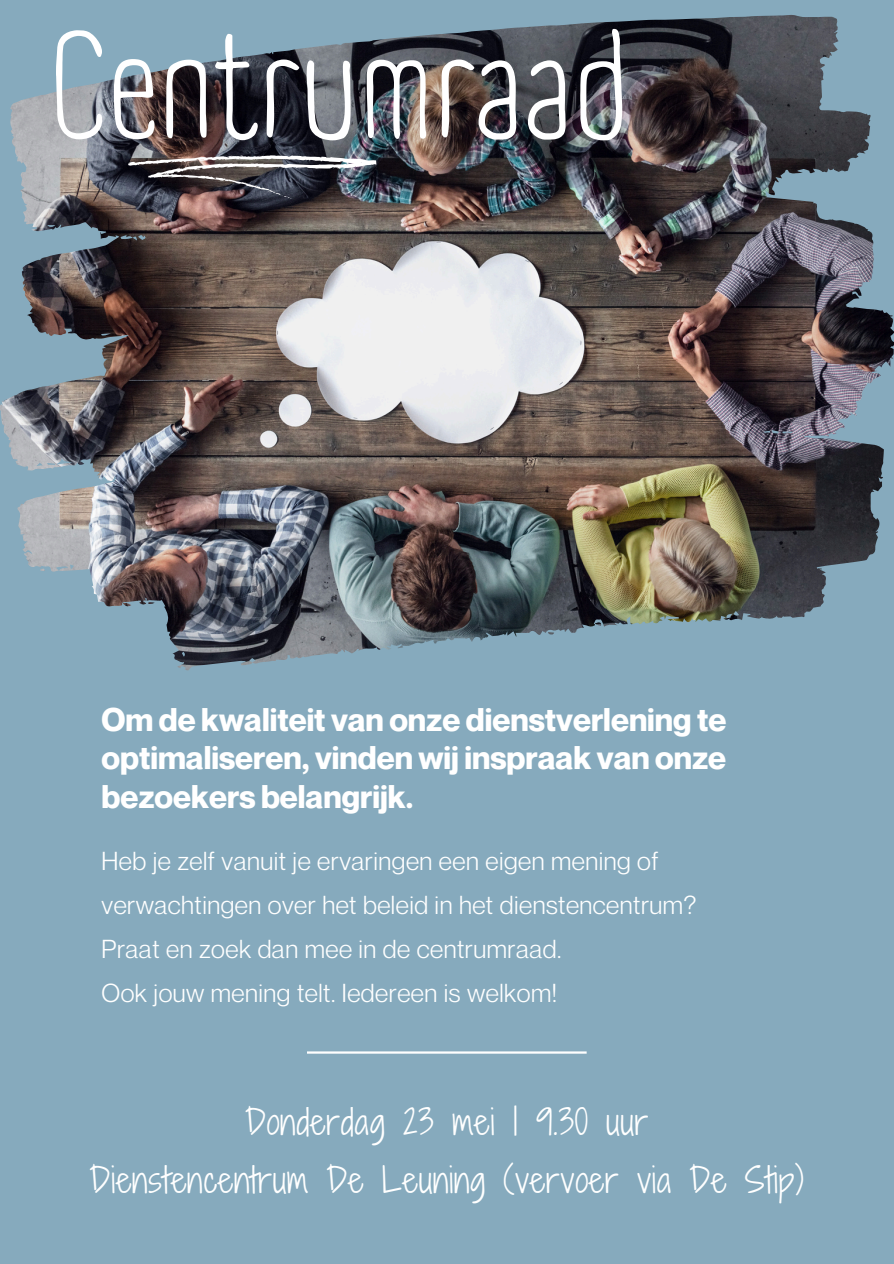
<style>
.page{position:relative;width:894px;height:1264px;background:#fff}
.page>*{position:absolute;margin:0;border:0;box-sizing:border-box;transform-origin:0 0}
.t1{font:146.4px "A Day Without Sun Text";color:#fff}
.t2{font:33.75px "Shadows Into Light Two";letter-spacing:.02em;color:#fff}
.t3{font:700 32.1px/38.5px "Neue Montreal";color:#fff;text-align:justify}
.t4{font:25.5px/43.8px "Neue Montreal";letter-spacing:.02em;color:#fff}
</style>
<div class="page">
<img style="left:0;top:0;width:893px;height:1263px">
<img style="left:765px;top:51px;width:128px;height:285px">
<img style="left:127px;top:155px;width:249px;height:44px">
<hr style="left:307px;top:1051px;width:279px;height:2px;background:#fff">
<p class="t1" style="left:50px;top:-2px;width:579px">Centrumraad</p>
<p class="t3" style="left:101px;top:699px;width:626px">Om de kwaliteit van onze dienstverlening te optimaliseren, vinden wij inspraak van onze bezoekers belangrijk.</p>
<h2 class="t4" style="left:101px;top:838px;width:596px">Heb je zelf vanuit je ervaringen een eigen mening of verwachtingen over het beleid in het dienstencentrum?<br>Praat en zoek dan mee in de centrumraad.</h2>
<p class="t4" style="left:101px;top:970px;width:457px">Ook jouw mening telt. Iedereen is welkom!</p>
<p class="t2" style="left:245px;top:1097px;width:404px">Donderdag 23 mei | 9.30 uur</p>
<h3 class="t2" style="left:90px;top:1154px;width:715px">Dienstencentrum De Leuning (vervoer via De Stip)</h3>
</div>
